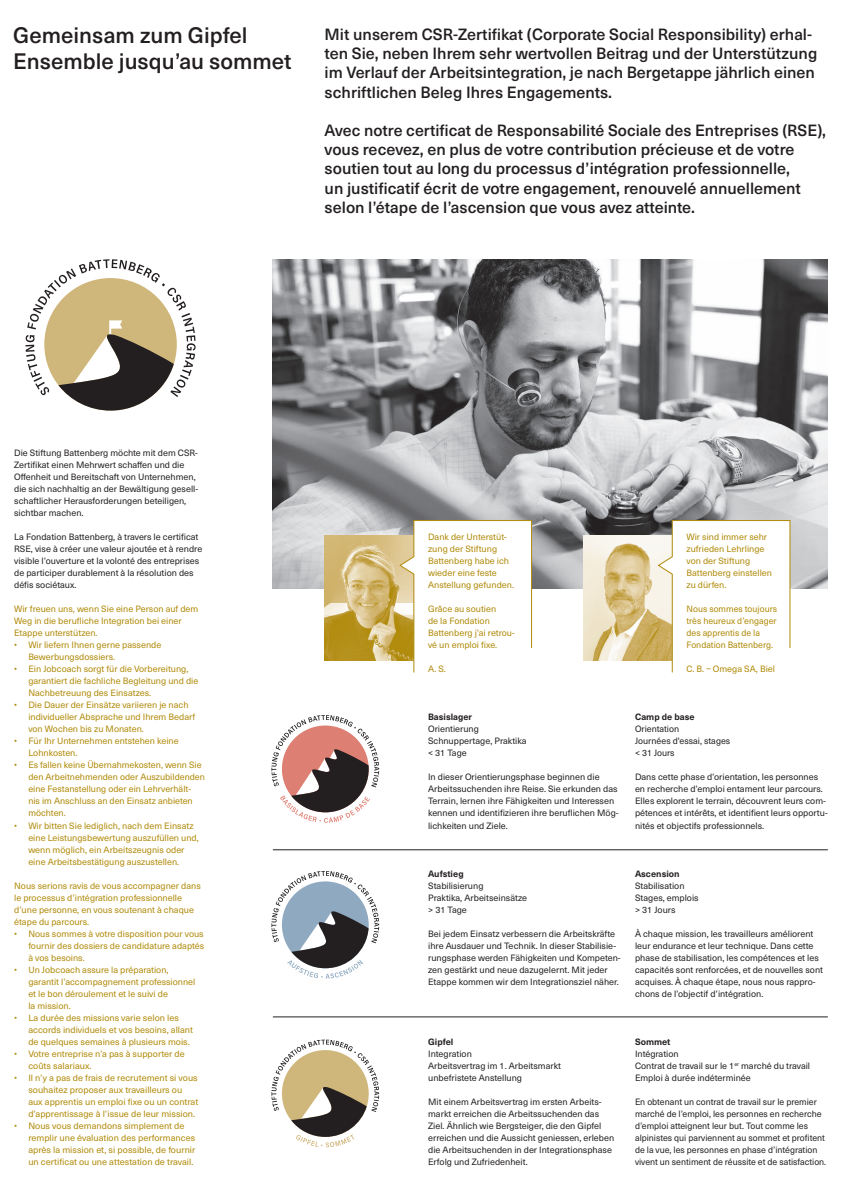
<style>
.page{position:relative;width:842px;height:1191px;background:#fff}
.page>*{position:absolute;margin:0;border:0;box-sizing:border-box;transform-origin:0 0}
.Titre_01_FR{font:500 22px "Neue Haas Unica W1 G";color:#231f20}
.Titre_01_DE{font:500 22px "Neue Haas Unica W1 G";color:#231f20}
.Head_FR{font:500 16px/19.2px "Neue Haas Unica W1 G";color:#231f20}
.Head_DE{font:500 16px/19.2px "Neue Haas Unica W1 G";color:#231f20}
.Texte_FR{font:9px/12px "Neue Haas Unica W1 G";color:#231f20}
.Texte_DE{font:9px/12px "Neue Haas Unica W1 G";color:#231f20}
.Liste_FR{font:9px/12px "Neue Haas Unica W1 G";color:#b08a09}
.Liste_DE{font:9px/12px "Neue Haas Unica W1 G";color:#b08a09}
.Texte_FR-2{font:9px/12px "Neue Haas Unica W1 G";color:#b08a09}
.Témoignage_DE{font:9px/12px "Neue Haas Unica W1 G";color:#b08a09}
.Témoignage_FR{font:9px/12px "Neue Haas Unica W1 G";color:#b08a09}
.Titre_02_FR{font:700 9px "Neue Haas Unica W1 G";color:#231f20}
.Titre_02_DE{font:700 9px "Neue Haas Unica W1 G";color:#231f20}
</style>
<div class="page">
<img style="left:273px;top:260px;width:555px;height:328px">
<img style="left:325px;top:536px;width:74px;height:124px">
<img style="left:583px;top:536px;width:74px;height:124px">
<svg style="left:399px;top:520px;width:133px;height:153px"></svg>
<hr style="left:273px;top:849px;width:555px;height:1px;background:#231f20">
<hr style="left:273px;top:1016px;width:555px;height:1px;background:#231f20">
<svg style="left:26px;top:259px;width:170px;height:151px"></svg>
<svg style="left:271px;top:1039px;width:108px;height:108px"></svg>
<svg style="left:271px;top:871px;width:108px;height:107px"></svg>
<svg style="left:271px;top:715px;width:108px;height:108px"></svg>
<div style="left:428px;top:530px;width:89px;height:142px;background:#fff"></div>
<svg style="left:657px;top:520px;width:133px;height:153px"></svg>
<div style="left:686px;top:530px;width:93px;height:142px;background:#fff"></div>
<p class="Titre_01_DE" style="left:13px;top:19px;width:236px">Gemeinsam zum Gipfel</p>
<p class="Titre_01_FR" style="left:13px;top:45px;width:280px">Ensemble jusqu’au sommet</p>
<p class="Head_DE" style="left:325px;top:24px;width:494px">Mit unserem CSR-Zertifikat (Corporate Social Responsibility) erhal&shy;ten Sie, neben Ihrem sehr wertvollen Beitrag und der Unterstützung im Verlauf der Arbeitsintegration, je nach Bergetappe jährlich einen schriftlichen Beleg Ihres Engagements.</p>
<p class="Head_FR" style="left:325px;top:120px;width:503px">Avec notre certificat de Responsabilité Sociale des Entreprises (RSE), vous recevez, en plus de votre contribution précieuse et de votre soutien tout au long du processus d’intégration professionnelle,<br>un justificatif écrit de votre engagement, renouvelé annuellement selon l’étape de l’ascension que vous avez atteinte.</p>
<p class="Texte_FR" style="left:14px;top:447px;width:185px">Die Stiftung Battenberg möchte mit dem CSR-Zertifikat einen Mehrwert schaffen und die Offenheit und Bereitschaft von Unternehmen, die sich nachhaltig an der Bewältigung gesell-</p>
<p class="Texte_FR" style="left:14px;top:495px;width:174px">schaftlicher Herausforderungen beteiligen, sichtbar machen.</p>
<p class="Texte_FR" style="left:14px;top:531px;width:190px">La Fondation Battenberg, à travers le certificat RSE, vise à créer une valeur ajoutée et à rendre visible l’ouverture et la volonté des entreprises de participer durablement à la résolution des défis sociétaux.</p>
<p class="Texte_FR-2" style="left:14px;top:603px;width:186px">Wir freuen uns, wenn Sie eine Person auf dem<br>Weg in die berufliche Integration bei einer<br>Etappe unterstützen.</p>
<p class="Liste_DE" style="left:28px;top:639px;width:135px;text-indent:-14px">• Wir liefern Ihnen gerne passende<br>Bewerbungsdossiers.</p>
<p class="Liste_DE" style="left:28px;top:663px;width:171px;text-indent:-14px">• Ein Jobcoach sorgt für die Vorbereitung, garantiert die fachliche Begleitung und die<br>Nachbetreuung des Einsatzes.</p>
<p class="Liste_DE" style="left:28px;top:699px;width:168px;text-indent:-14px">• Die Dauer der Einsätze variieren je nach individueller Absprache und Ihrem Bedarf von Wochen bis zu Monaten.</p>
<p class="Liste_DE" style="left:28px;top:735px;width:152px;text-indent:-14px">• Für Ihr Unternehmen entstehen keine<br>Lohnkosten.</p>
<p class="Liste_DE" style="left:28px;top:759px;width:178px;text-indent:-14px">• Es fallen keine Übernahmekosten, wenn Sie den Arbeitnehmenden oder Auszubildenden eine Festanstellung oder ein Lehrverhält-<br>nis im Anschluss an den Einsatz anbieten möchten.</p>
<p class="Liste_DE" style="left:28px;top:819px;width:172px;text-indent:-14px">• Wir bitten Sie lediglich, nach dem Einsatz eine Leistungsbewertung auszufüllen und, wenn möglich, ein Arbeitszeugnis oder eine Arbeitsbestätigung auszustellen.</p>
<p class="Texte_FR-2" style="left:14px;top:879px;width:188px">Nous serions ravis de vous accompagner dans le processus d’intégration professionnelle d’une personne, en vous soutenant à chaque étape du parcours.</p>
<p class="Liste_FR" style="left:28px;top:927px;width:178px;text-align:justify;text-indent:-14px">• Nous sommes à votre disposition pour vous fournir des dossiers de candidature adaptés à vos besoins.</p>
<p class="Liste_FR" style="left:28px;top:963px;width:169px;text-indent:-14px">• Un Jobcoach assure la préparation, garantit l’accompagnement professionnel et le bon déroulement et le suivi de<br>la mission.</p>
<p class="Liste_FR" style="left:28px;top:1011px;width:166px;text-indent:-14px">• La durée des missions varie selon les accords individuels et vos besoins, allant de quelques semaines à plusieurs mois.</p>
<p class="Liste_FR" style="left:28px;top:1047px;width:158px;text-indent:-14px">• Votre entreprise n’a pas à supporter de coûts salariaux.</p>
<p class="Liste_FR" style="left:28px;top:1071px;width:171px;text-indent:-14px">• Il n’y a pas de frais de recrutement si vous souhaitez proposer aux travailleurs ou aux apprentis un emploi fixe ou un contrat d’apprentissage à l’issue de leur mission.</p>
<p class="Liste_FR" style="left:28px;top:1119px;width:169px;text-indent:-14px">• Nous vous demandons simplement de remplir une évaluation des performances après la mission et, si possible, de fournir un certificat ou une attestation de travail.</p>
<p class="Témoignage_DE" style="left:428px;top:531px;width:87px">Dank der Unterstüt&shy;zung der Stiftung<br>Battenberg habe ich wieder eine feste<br>Anstellung gefunden.</p>
<p class="Témoignage_FR" style="left:428px;top:603px;width:88px">Grâce au soutien<br>de la Fondation<br>Battenberg j’ai retrou&shy;vé un emploi fixe.</p>
<p class="Témoignage_FR" style="left:428px;top:663px;width:19px">A. S.</p>
<p class="Titre_02_DE" style="left:428px;top:710px;width:46px">Basislager</p>
<p class="Texte_DE" style="left:428px;top:723px;width:52px">Orientierung</p>
<p class="Texte_DE" style="left:428px;top:735px;width:100px">Schnuppertage, Praktika</p>
<p class="Texte_DE" style="left:428px;top:747px;width:40px">&lt; 31 Tage</p>
<p class="Texte_DE" style="left:428px;top:771px;width:192px">In dieser Orientierungsphase beginnen die Arbeitssuchenden ihre Reise. Sie erkunden das Terrain, lernen ihre Fähigkeiten und Interessen kennen und identifizieren ihre beruflichen Mög&shy;lichkeiten und Ziele.</p>
<p class="Témoignage_DE" style="left:686px;top:531px;width:87px">Wir sind immer sehr zufrieden Lehrlinge von der Stiftung<br>Battenberg einstellen zu dürfen.</p>
<p class="Témoignage_FR" style="left:686px;top:603px;width:92px">Nous sommes toujours très heureux d’engager des apprentis de la<br>Fondation Battenberg.</p>
<p class="Témoignage_FR" style="left:686px;top:663px;width:90px">C. B. – Omega SA, Biel</p>
<p class="Titre_02_FR" style="left:635px;top:710px;width:61px">Camp de base</p>
<p class="Texte_FR" style="left:635px;top:723px;width:46px">Orientation</p>
<p class="Texte_FR" style="left:635px;top:735px;width:97px">Journées d'essai, stages</p>
<p class="Texte_FR" style="left:635px;top:747px;width:41px">&lt; 31 Jours</p>
<p class="Texte_FR" style="left:635px;top:771px;width:194px">Dans cette phase d’orientation, les personnes en recherche d’emploi entament leur parcours.<br>Elles explorent le terrain, découvrent leurs com&shy;pétences et intérêts, et identifient leurs opportu&shy;nités et objectifs professionnels.</p>
<p class="Titre_02_DE" style="left:428px;top:866px;width:37px">Aufstieg</p>
<p class="Texte_DE" style="left:428px;top:879px;width:57px">Stabilisierung</p>
<p class="Texte_DE" style="left:428px;top:891px;width:101px">Praktika, Arbeitseinsätze</p>
<p class="Texte_DE" style="left:428px;top:903px;width:40px">&gt; 31 Tage</p>
<p class="Texte_DE" style="left:428px;top:927px;width:194px">Bei jedem Einsatz verbessern die Arbeitskräfte ihre Ausdauer und Technik. In dieser Stabilisie&shy;rungsphase werden Fähigkeiten und Kompeten&shy;zen gestärkt und neue dazugelernt. Mit jeder Etappe kommen wir dem Integrationsziel näher.</p>
<p class="Titre_02_FR" style="left:635px;top:866px;width:46px">Ascension</p>
<p class="Texte_FR" style="left:635px;top:879px;width:51px">Stabilisation</p>
<p class="Texte_FR" style="left:635px;top:891px;width:65px">Stages, emplois</p>
<p class="Texte_FR" style="left:635px;top:903px;width:42px">&gt; 31 Jours</p>
<p class="Texte_FR" style="left:635px;top:927px;width:189px">À chaque mission, les travailleurs améliorent leur endurance et leur technique. Dans cette phase de stabilisation, les compétences et les capacités sont renforcées, et de nouvelles sont acquises. À chaque étape, nous nous rappro&shy;chons de l’objectif d’intégration.</p>
<p class="Titre_02_DE" style="left:428px;top:1034px;width:27px">Gipfel</p>
<p class="Texte_DE" style="left:428px;top:1047px;width:45px">Integration</p>
<p class="Texte_DE" style="left:428px;top:1059px;width:134px">Arbeitsvertrag im 1. Arbeitsmarkt</p>
<p class="Texte_DE" style="left:428px;top:1071px;width:95px">unbefristete Anstellung</p>
<p class="Texte_DE" style="left:428px;top:1095px;width:188px">Mit einem Arbeitsvertrag im ersten Arbeits&shy;markt erreichen die Arbeitssuchenden das Ziel. Ähnlich wie Bergsteiger, die den Gipfel erreichen und die Aussicht geniessen, erleben die Arbeitsuchenden in der Integrationsphase Erfolg und Zufriedenheit.</p>
<p class="Titre_02_FR" style="left:635px;top:1034px;width:37px">Sommet</p>
<p class="Texte_FR" style="left:635px;top:1047px;width:45px">Intégration</p>
<p class="Texte_FR" style="left:635px;top:1059px;width:177px">Contrat de travail sur le 1<sup>er</sup> marché du travail</p>
<p class="Texte_FR" style="left:635px;top:1071px;width:117px">Emploi à durée indéterminée</p>
<p class="Texte_FR" style="left:635px;top:1095px;width:193px">En obtenant un contrat de travail sur le premier marché de l’emploi, les personnes en recherche d’emploi atteignent leur but. Tout comme les alpinistes qui parviennent au sommet et profitent de la vue, les personnes en phase d’intégration vivent un sentiment de réussite et de satisfaction.</p>
</div>
